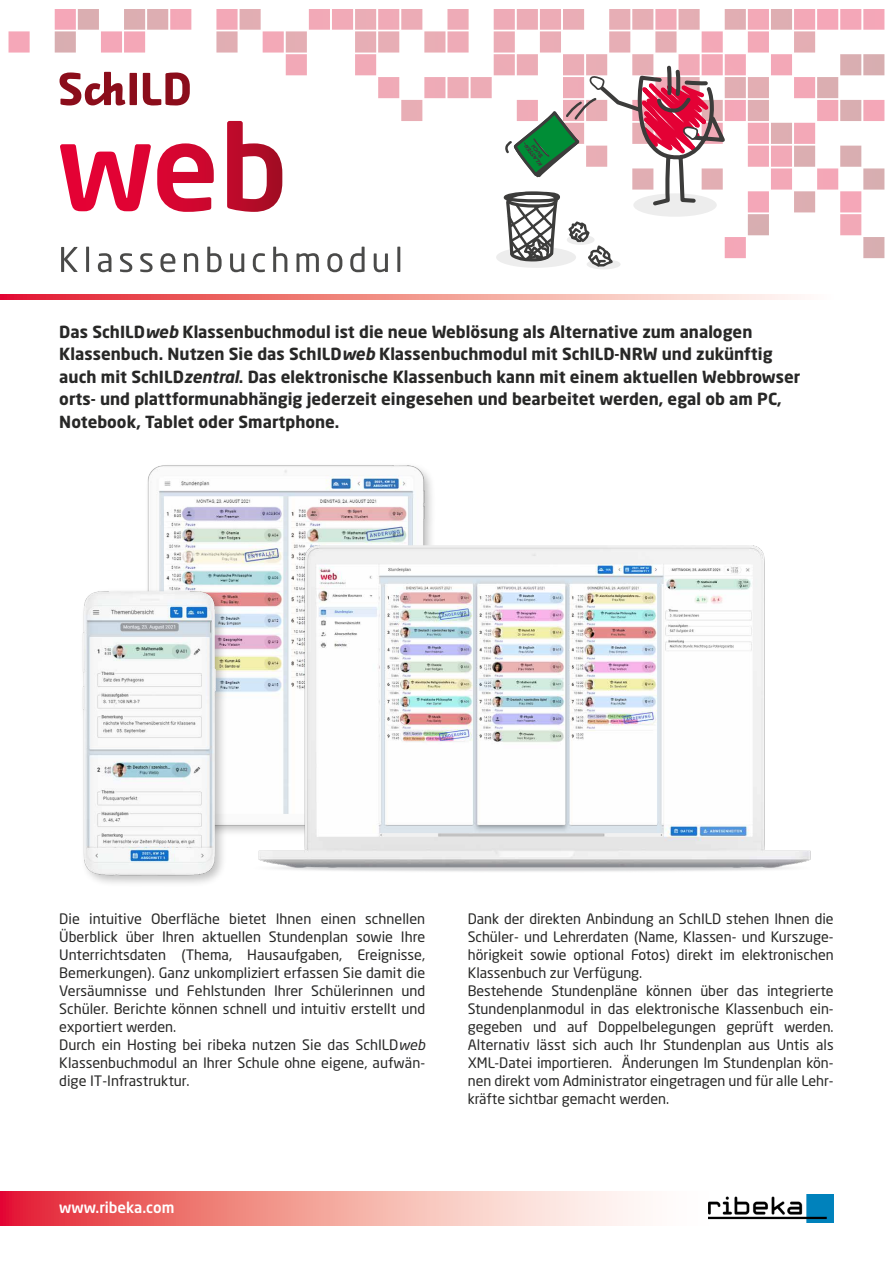
<style>
.page{position:relative;width:893px;height:1263px;background:#fff}
.page>*{position:absolute;margin:0;border:0;box-sizing:border-box;transform-origin:0 0}
.t1{font:700 16.5px/22.5px "Neo Sans Std";color:#282827}
.t2{font:500 15px "Neo Sans Std";color:#fff}
.t3{font:14.25px/18px "Neo Sans Std";color:#282827}
.s1{font-style:italic}
</style>
<div class="page">
<img style="left:147px;top:465px;width:285px;height:368px">
<svg style="left:9px;top:9px;width:875px;height:249px"></svg>
<svg style="left:32px;top:9px;width:829px;height:249px"></svg>
<svg style="left:0;top:1192px;width:640px;height:34px;background:#f29a97"></svg>
<svg style="left:0;top:294px;width:798px;height:5px;background:#f18f8d"></svg>
<img style="left:708px;top:1195px;width:125px;height:27px">
<svg style="left:61px;top:247px;width:17px;height:25px"></svg>
<hr style="left:86px;top:247px;width:3px;height:25px;background:#4a4a49">
<svg style="left:98px;top:253px;width:13px;height:19px"></svg>
<svg style="left:120px;top:253px;width:12px;height:19px"></svg>
<svg style="left:140px;top:253px;width:13px;height:19px"></svg>
<svg style="left:160px;top:253px;width:15px;height:19px"></svg>
<svg style="left:184px;top:253px;width:14px;height:19px"></svg>
<svg style="left:207px;top:247px;width:15px;height:25px"></svg>
<svg style="left:230px;top:253px;width:14px;height:19px"></svg>
<svg style="left:253px;top:253px;width:12px;height:19px"></svg>
<svg style="left:273px;top:247px;width:14px;height:25px"></svg>
<svg style="left:297px;top:253px;width:22px;height:19px"></svg>
<svg style="left:327px;top:253px;width:15px;height:19px"></svg>
<svg style="left:350px;top:247px;width:15px;height:25px"></svg>
<svg style="left:374px;top:253px;width:14px;height:19px"></svg>
<hr style="left:397px;top:247px;width:3px;height:25px;background:#4a4a49">
<div style="left:130px;top:73px;width:7px;height:32px;background:#8b0d1b"></div>
<svg style="left:143px;top:72px;width:47px;height:33px"></svg>
<svg style="left:60px;top:72px;width:65px;height:33px"></svg>
<svg style="left:60px;top:144px;width:91px;height:67px"></svg>
<svg style="left:157px;top:143px;width:57px;height:69px"></svg>
<svg style="left:227px;top:121px;width:55px;height:91px"></svg>
<img style="left:244px;top:535px;width:567px;height:337px">
<img style="left:82px;top:584px;width:156px;height:299px">
<div style="left:496px;top:247px;width:80px;height:21px;background:#ededed;border-radius:50%"></div>
<svg style="left:502px;top:63px;width:227px;height:206px"></svg>
<p class="t1" style="left:59px;top:320px;width:742px">Das SchILD<span class="s1">web</span> Klassenbuchmodul ist die neue Weblösung als Alternative zum analogen Klassenbuch. Nutzen Sie das SchILD<span class="s1">web</span> Klassenbuchmodul mit SchILD-NRW und zukünftig auch mit SchILD<span class="s1">zentral</span>. Das elektronische Klassenbuch kann mit einem aktuellen Webbrowser orts- und plattformunabhängig jederzeit eingesehen und bearbeitet werden, egal ob am PC, Notebook, Tablet oder Smartphone.</p>
<p class="t3" style="left:59px;top:909px;width:367px">Die intuitive Oberfläche bietet Ihnen einen schnellen Überblick über Ihren aktuellen Stundenplan sowie Ihre Unterrichtsdaten (Thema, Hausaufgaben, Ereignisse, Bemerkungen). Ganz unkompliziert erfassen Sie damit die Versäumnisse und Fehlstunden Ihrer Schülerinnen und Schüler. Berichte können schnell und intuitiv erstellt und exportiert werden.<br>Durch ein Hosting bei ribeka nutzen Sie das SchILD<span class="s1">web </span>Klassenbuchmodul an Ihrer Schule ohne eigene, aufwän&shy;dige IT-Infrastruktur.</p>
<p class="t3" style="left:468px;top:909px;width:367px">Dank der direkten Anbindung an SchILD stehen Ihnen die Schüler- und Lehrerdaten (Name, Klassen- und Kurszuge&shy;hörigkeit sowie optional Fotos) direkt im elektronischen Klassenbuch zur Verfügung.<br>Bestehende Stundenpläne können über das integrierte Stundenplanmodul in das elektronische Klassenbuch ein&shy;gegeben und auf Doppelbelegungen geprüft werden.<br>Alternativ lässt sich auch Ihr Stundenplan aus Untis als XML-Datei importieren. Änderungen Im Stundenplan kön&shy;nen direkt vom Administrator eingetragen und für alle Lehr&shy;kräfte sichtbar gemacht werden.</p>
<p class="t2" style="left:59px;top:1198px;width:117px">www.ribeka.com</p>
</div>
